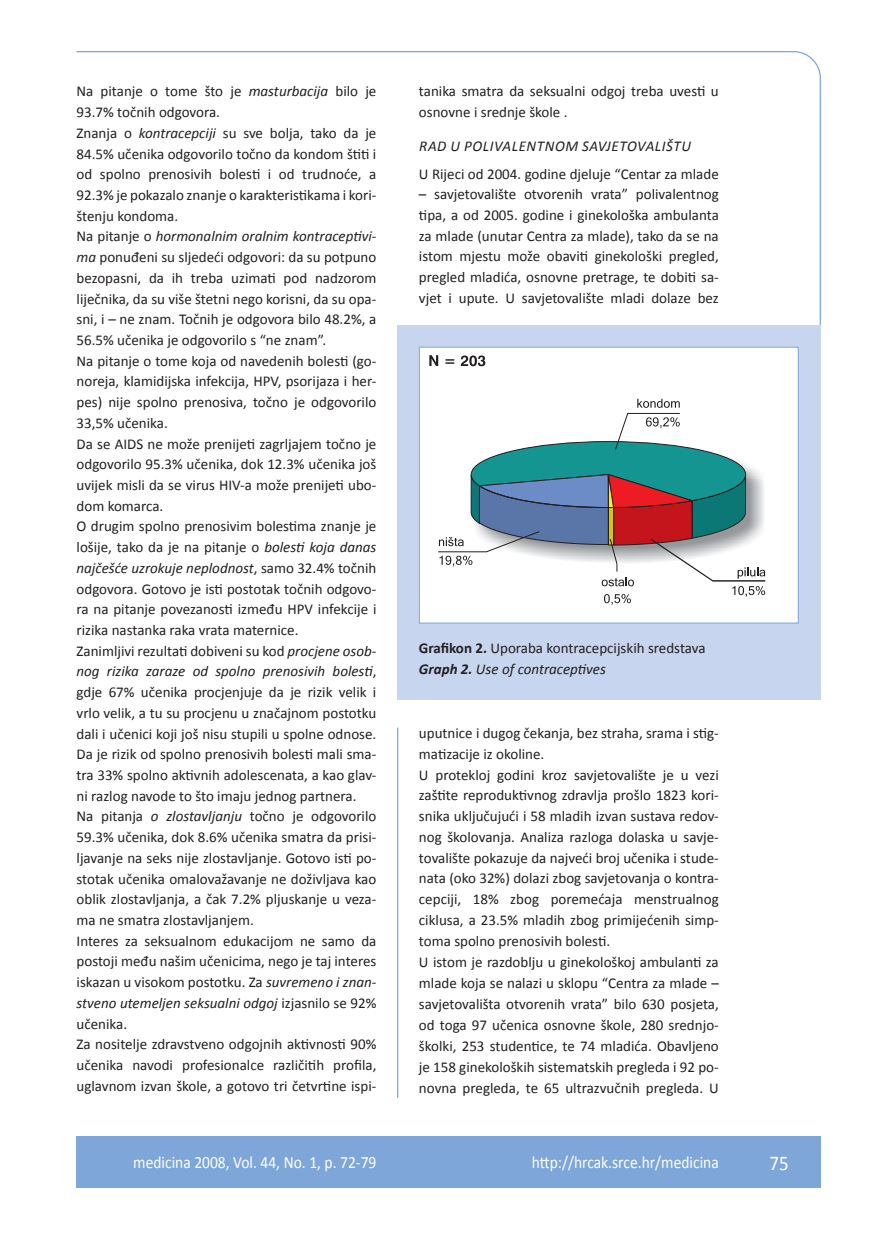
<style>
.page{position:relative;width:872px;height:1234px;background:#fff}
.page>*{position:absolute;margin:0;border:0;box-sizing:border-box;transform-origin:0 0}
.t1{font:21px "Calibri";color:#fff;scale:.9 1}
.t2{font:17.25px "Calibri";color:#fff;scale:.9 1}
.t3{font:15px/20.7px "Calibri";color:#231f20}
.t4{font:italic 15px "Calibri";letter-spacing:.04em;color:#231f20}
.s1{font-style:italic}
.s2{font-weight:700}
.s3{font-weight:700;font-style:italic}
</style>
<div class="page">
<div style="left:398px;top:325px;width:423px;height:375px;background:#c7d5ee"></div>
<div style="left:419px;top:347px;width:379px;height:276px;background:#fff"></div>
<svg style="left:429px;top:355px;width:9px;height:11px"></svg>
<svg style="left:445px;top:359px;width:9px;height:5px"></svg>
<svg style="left:461px;top:355px;width:24px;height:11px"></svg>
<svg style="left:438px;top:399px;width:327px;height:205px"></svg>
<div style="left:419px;top:347px;width:379px;height:276px;border:1px solid #7ea6d8"></div>
<svg style="left:76px;top:51px;width:745px;height:275px"></svg>
<hr style="left:397px;top:727px;width:1px;height:370px;background:#7ea6d8">
<div style="left:77px;top:1135px;width:744px;height:51px;background:#7ea6d8"></div>
<p class="t3" style="left:77px;top:80px;width:301px">Na pitanje o tome što je <span class="s1">masturbacija</span> bilo je 93.7% točnih odgovora.<br>Znanja o <span class="s1">kontracepciji</span> su sve bolja, tako da je 84.5% učenika odgovorilo točno da kondom štiti i od spolno prenosivih bolesti i od trudnoće, a 92.3% je pokazalo znanje o karakteristikama i kori&shy;štenju kondoma.<br>Na pitanje o <span class="s1">hormonalnim oralnim kontraceptivi&shy;ma</span> ponuđeni su sljedeći odgovori: da su potpuno bezopasni, da ih treba uzimati pod nadzorom liječnika, da su više štetni nego korisni, da su opa&shy;sni, i – ne znam. Točnih je odgovora bilo 48.2%, a 56.5% učenika je odgovorilo s “ne znam”.<br>Na pitanje o tome koja od navedenih bolesti (go&shy;noreja, klamidijska infekcija, HPV, psorijaza i her&shy;pes) nije spolno prenosiva, točno je odgovorilo 33,5% učenika.<br>Da se AIDS ne može prenijeti zagrljajem točno je odgovorilo 95.3% učenika, dok 12.3% učenika još uvijek misli da se virus HIV-a može prenijeti ubo&shy;dom komarca.<br>O drugim spolno prenosivim bolestima znanje je lošije, tako da je na pitanje o <span class="s1">bolesti koja danas najčešće uzrokuje neplodnost</span>, samo 32.4% točnih odgovora. Gotovo je isti postotak točnih odgovo&shy;ra na pitanje povezanosti između HPV infekcije i rizika nastanka raka vrata maternice.<br>Zanimljivi rezultati dobiveni su kod <span class="s1">procjene osob&shy;nog rizika zaraze od spolno prenosivih bolesti</span>, gdje 67% učenika procjenjuje da je rizik velik i vrlo velik, a tu su procjenu u značajnom postotku dali i učenici koji još nisu stupili u spolne odnose.<br>Da je rizik od spolno prenosivih bolesti mali sma&shy;tra 33% spolno aktivnih adolescenata, a kao glav&shy;ni razlog navode to što imaju jednog partnera.<br>Na pitanja <span class="s1">o zlostavljanju</span> točno je odgovorilo 59.3% učenika, dok 8.6% učenika smatra da prisi&shy;ljavanje na seks nije zlostavljanje. Gotovo isti po&shy;stotak učenika omalovažavanje ne doživljava kao oblik zlostavljanja, a čak 7.2% pljuskanje u veza&shy;ma ne smatra zlostavljanjem.<br>Interes za seksualnom edukacijom ne samo da postoji među našim učenicima, nego je taj interes iskazan u visokom postotku. Za <span class="s1">suvremeno i znan&shy;stveno utemeljen seksualni odgoj</span> izjasnilo se 92% učenika.<br>Za nositelje zdravstveno odgojnih aktivnosti 90% učenika navodi profesionalce različitih profila, uglavnom izvan škole, a gotovo tri četvrtine ispi-</p>
<p class="t3" style="left:419px;top:80px;width:301px">tanika smatra da seksualni odgoj treba uvesti u osnovne i srednje škole .</p>
<p class="t4" style="left:419px;top:136px;width:273px">Rad u polivalentnom savjetovalištu</p>
<p class="t3" style="left:419px;top:162px;width:301px">U Rijeci od 2004. godine djeluje “Centar za mlade</p>
<p class="t3" style="left:419px;top:183px;width:301px;text-align:justify">– savjetovalište otvorenih vrata” polivalentnog tipa, a od 2005. godine i ginekološka ambulanta za mlade (unutar Centra za mlade), tako da se na istom mjestu može obaviti ginekološki pregled, pregled mladića, osnovne pretrage, te dobiti sa&shy;vjet i upute. U savjetovalište mladi dolaze bez</p>
<p class="t3" style="left:419px;top:636px;width:288px"><span class="s2">Grafikon 2.</span> Uporaba kontracepcijskih sredstava<br><span class="s3">Graph 2.</span> <span class="s1">Use of contraceptives</span></p>
<p class="t3" style="left:419px;top:722px;width:301px">uputnice i dugog čekanja, bez straha, srama i stig&shy;matizacije iz okoline.<br>U protekloj godini kroz savjetovalište je u vezi zaštite reproduktivnog zdravlja prošlo 1823 kori&shy;snika uključujući i 58 mladih izvan sustava redov&shy;nog školovanja. Analiza razloga dolaska u savje&shy;tovalište pokazuje da najveći broj učenika i stude&shy;nata (oko 32%) dolazi zbog savjetovanja o kontra&shy;cepciji, 18% zbog poremećaja menstrualnog ciklusa, a 23.5% mladih zbog primijećenih simp&shy;toma spolno prenosivih bolesti.<br>U istom je razdoblju u ginekološkoj ambulanti za mlade koja se nalazi u sklopu “Centra za mlade – savjetovališta otvorenih vrata” bilo 630 posjeta, od toga 97 učenica osnovne škole, 280 srednjo&shy;školki, 253 studentice, te 74 mladića. Obavljeno je 158 ginekoloških sistematskih pregleda i 92 po&shy;novna pregleda, te 65 ultrazvučnih pregleda. U</p>
<p class="t2" style="left:133px;top:1151px;width:272px">medicina 2008, Vol. 44, No. 1, p. 72-79</p>
<p class="t2" style="left:532px;top:1151px;width:209px">http://hrcak.srce.hr/medicina</p>
<h1 class="t1" style="left:769px;top:1149px;width:23px">75</h1>
</div>
